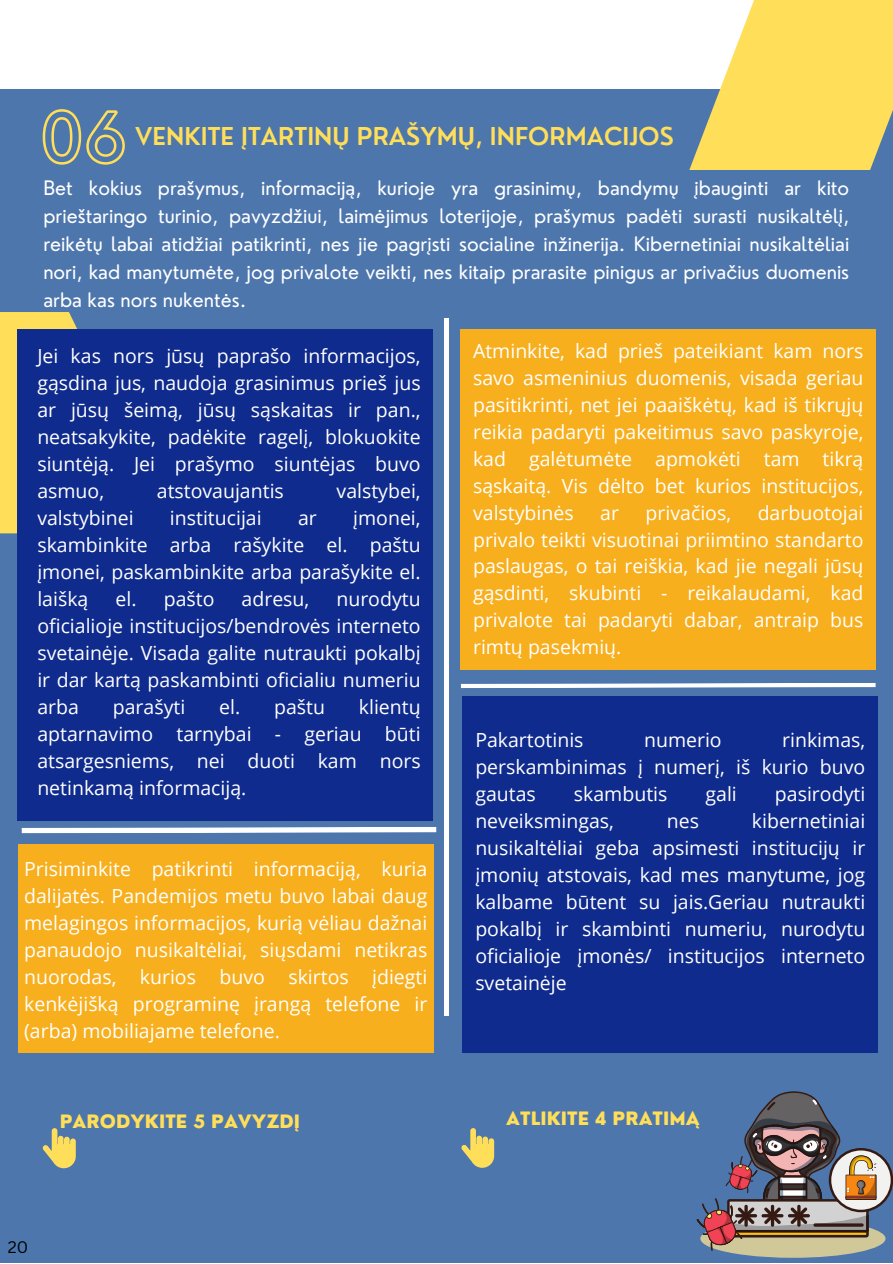
<style>
.page{position:relative;width:893px;height:1264px;background:#fff}
.page>*{position:absolute;margin:0;border:0;box-sizing:border-box;transform-origin:0 0}
.t1{font:600 24px "Nourd";color:#ffde59}
.t2{font:19.5px/27px "Open Sans";color:#fff;text-align:justify}
.t3{font:19.5px/28px "Nourd";color:#fff;text-align:justify}
.t4{font:800 18px "Nourd";color:#ffde59}
.t5{font:16.2px "Canva Sans";color:#000}
</style>
<div class="page">
<div style="left:0;top:0;width:892px;height:1262px;background:#4d76ad"></div>
<div style="left:0;top:0;width:892px;height:89px;background:#fff"></div>
<svg style="left:42px;top:109px;width:83px;height:56px"></svg>
<svg style="left:461px;top:1128px;width:33px;height:39px"></svg>
<svg style="left:689px;top:0;width:203px;height:170px"></svg>
<div style="left:0;top:312px;width:77px;height:221px;background:#ffde59"></div>
<div style="left:18px;top:844px;width:415px;height:208px;background:#f7af1e"></div>
<div style="left:462px;top:695px;width:415px;height:357px;background:#0f2b8d"></div>
<div style="left:444px;top:319px;width:5px;height:697px;background:#fff"></div>
<div style="left:18px;top:329px;width:415px;height:491px;background:#0f2b8d"></div>
<div style="left:461px;top:329px;width:414px;height:340px;background:#f7af1e"></div>
<svg style="left:460px;top:683px;width:415px;height:5px"></svg>
<svg style="left:42px;top:1128px;width:34px;height:40px"></svg>
<svg style="left:696px;top:1091px;width:196px;height:166px"></svg>
<svg style="left:21px;top:827px;width:415px;height:6px"></svg>
<p class="t1" style="left:135px;top:121px;width:540px">VENKITE ĮTARTINŲ PRAŠYMŲ, INFORMACIJOS</p>
<p class="t3" style="left:43px;top:173px;width:807px">Bet kokius prašymus, informaciją, kurioje yra grasinimų, bandymų įbauginti ar kito prieštaringo turinio, pavyzdžiui, laimėjimus loterijoje, prašymus padėti surasti nusikaltėlį, reikėtų labai atidžiai patikrinti, nes jie pagrįsti socialine inžinerija. Kibernetiniai nusikaltėliai nori, kad manytumėte, jog privalote veikti, nes kitaip prarasite pinigus ar privačius duomenis arba kas nors nukentės.</p>
<p class="t2" style="left:37px;top:342px;width:385px">Jei kas nors jūsų paprašo informacijos, gąsdina jus, naudoja grasinimus prieš jus ar jūsų šeimą, jūsų sąskaitas ir pan., neatsakykite, padėkite ragelį, blokuokite siuntėją. Jei prašymo siuntėjas buvo asmuo,</p>
<p class="t2" style="left:157px;top:477px;width:128px">atstovaujantis</p>
<p class="t2" style="left:336px;top:477px;width:86px">valstybei,</p>
<p class="t2" style="left:37px;top:504px;width:98px">valstybinei</p>
<p class="t2" style="left:170px;top:504px;width:93px">institucijai</p>
<p class="t2" style="left:298px;top:504px;width:20px">ar</p>
<p class="t2" style="left:37px;top:504px;width:385px;text-indent:316px">įmonei, skambinkite arba rašykite el. paštu įmonei, paskambinkite arba parašykite el. laišką</p>
<p class="t2" style="left:115px;top:585px;width:100px">el. pašto</p>
<p class="t2" style="left:241px;top:585px;width:69px">adresu,</p>
<p class="t2" style="left:37px;top:585px;width:385px;text-indent:299px">nurodytu oficialioje institucijos/bendrovės interneto svetainėje. Visada galite nutraukti pokalbį ir dar kartą paskambinti oficialiu numeriu arba</p>
<p class="t2" style="left:113px;top:693px;width:74px">parašyti</p>
<p class="t2" style="left:219px;top:693px;width:107px">el. paštu</p>
<p class="t2" style="left:37px;top:693px;width:385px;text-indent:321px">klientų aptarnavimo tarnybai - geriau būti atsargesniems, nei duoti kam nors netinkamą informaciją.</p>
<p class="t2" style="left:24px;top:855px;width:404px">Prisiminkite patikrinti informaciją, kuria dalijatės. Pandemijos metu buvo labai daug melagingos informacijos, kurią vėliau dažnai panaudojo nusikaltėliai, siųsdami netikras nuorodas, kurios buvo skirtos įdiegti kenkėjišką programinę įrangą telefone ir (arba) mobiliajame telefone.</p>
<p class="t4" style="left:60px;top:1109px;width:242px">PARODYKITE 5 PAVYZDĮ</p>
<p class="t5" style="left:8px;top:1235px;width:22px">20</p>
<p class="t2" style="left:473px;top:336px;width:392px">Atminkite, kad prieš pateikiant kam nors savo asmeninius duomenis, visada geriau pasitikrinti, net jei paaiškėtų, kad iš tikrųjų reikia padaryti pakeitimus savo paskyroje, kad galėtumėte apmokėti tam tikrą sąskaitą. Vis dėlto bet kurios institucijos, valstybinės</p>
<p class="t2" style="left:600px;top:498px;width:20px">ar</p>
<p class="t2" style="left:645px;top:498px;width:87px">privačios,</p>
<p class="t2" style="left:473px;top:498px;width:392px;text-indent:284px">darbuotojai privalo teikti visuotinai priimtino standarto paslaugas, o tai reiškia, kad jie negali jūsų gąsdinti, skubinti - reikalaudami, kad privalote tai padaryti dabar, antraip bus rimtų pasekmių.</p>
<p class="t2" style="left:475px;top:725px;width:391px;text-indent:307px">rinkimas, perskambinimas į numerį, iš kurio buvo gautas</p>
<p class="t2" style="left:475px;top:725px;width:110px">Pakartotinis</p>
<p class="t2" style="left:644px;top:725px;width:79px">numerio</p>
<p class="t2" style="left:574px;top:779px;width:95px">skambutis</p>
<p class="t2" style="left:705px;top:779px;width:33px">gali</p>
<p class="t2" style="left:775px;top:779px;width:92px">pasirodyti</p>
<p class="t2" style="left:475px;top:806px;width:140px">neveiksmingas,</p>
<p class="t2" style="left:666px;top:806px;width:34px">nes</p>
<p class="t2" style="left:475px;top:806px;width:391px;text-indent:276px">kibernetiniai nusikaltėliai geba apsimesti institucijų ir įmonių atstovais, kad mes manytume, jog kalbame būtent su jais.Geriau nutraukti pokalbį ir skambinti numeriu, nurodytu oficialioje įmonės/ institucijos interneto svetainėje</p>
<p class="t4" style="left:506px;top:1106px;width:195px">ATLIKITE 4 PRATIMĄ</p>
</div>
